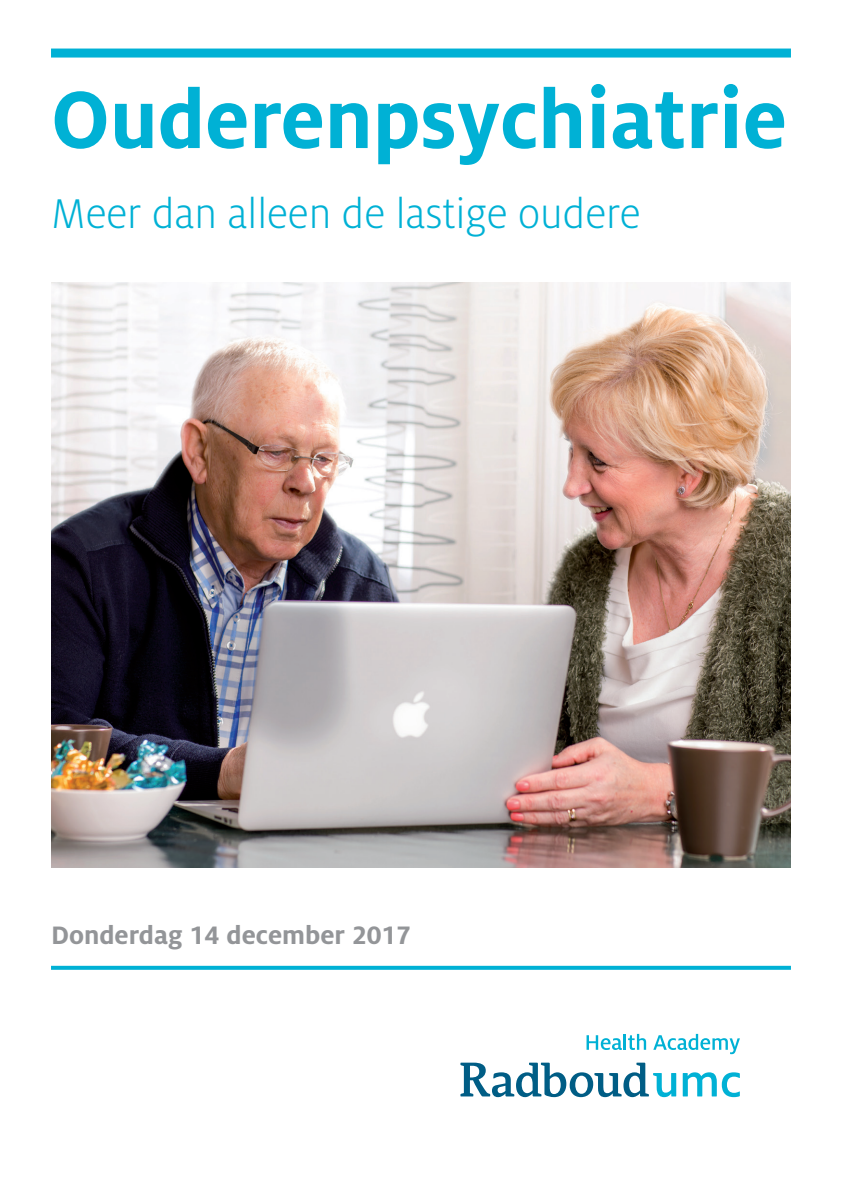
<style>
.page{position:relative;width:842px;height:1191px;background:#fff}
.page>*{position:absolute;margin:0;border:0;box-sizing:border-box;transform-origin:0 0}
.t1{font:700 90px "Milo OT";color:#00b1d5}
.t2{font:300 46px "Milo OT";color:#00b1d5}
.t3{font:700 28px "Milo OT";color:#939598}
</style>
<div class="page">
<img style="left:51px;top:282px;width:740px;height:585px">
<svg style="left:460px;top:1062px;width:280px;height:35px"></svg>
<svg style="left:586px;top:1034px;width:60px;height:16px"></svg>
<svg style="left:653px;top:1034px;width:87px;height:20px"></svg>
<svg style="left:51px;top:965px;width:740px;height:4px;background:#33c0dd"></svg>
<div style="left:51px;top:49px;width:740px;height:9px;background:#00b1d5"></div>
<h1 class="t1" style="left:51px;top:69px;width:737px">Ouderenpsychiatrie</h1>
<p class="t2" style="left:51px;top:189px;width:591px">Meer dan alleen de lastige oudere</p>
<p class="t3" style="left:51px;top:919px;width:362px">Donderdag 14 december 2017</p>
</div>
